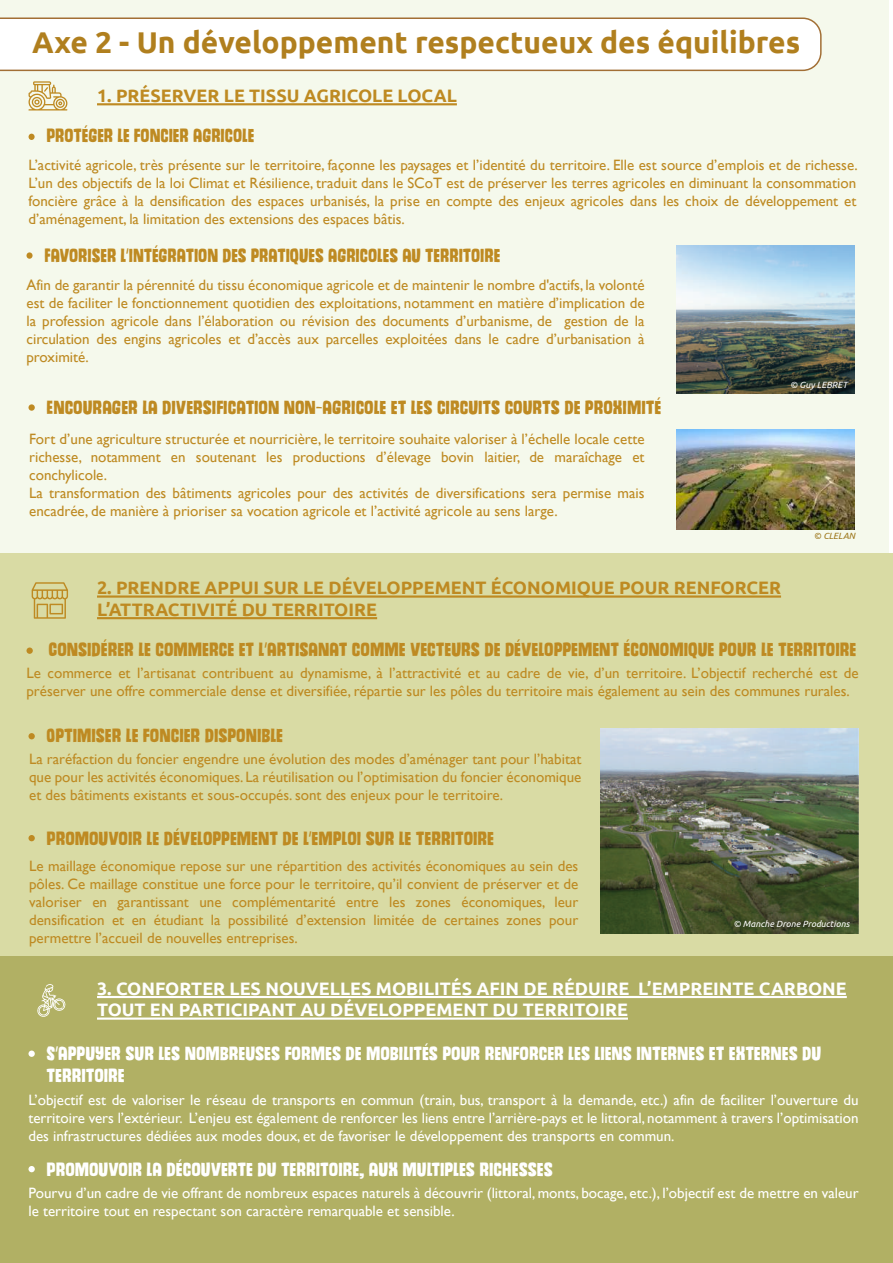
<style>
.page{position:relative;width:893px;height:1263px;background:#fff}
.page>*{position:absolute;margin:0;border:0;box-sizing:border-box;transform-origin:0 0}
.t1{font:700 30px "Ubuntu";color:#b07f1e}
.t2{font:18px "Dizzy Edge DEMO";color:#be8a22}
.t3{font:18px/21.6px "Dizzy Edge DEMO";color:#fff}
.t4{font:700 18px/21.6px "Ubuntu";color:#be8a22}
.t5{font:700 18px/21.6px "Ubuntu";color:#fff}
.t6{font:18px "Dizzy Edge DEMO";color:#be8a22;scale:.96 1}
.t7{font:15px/18px "Gill Sans";color:#be8a22;text-align:justify}
.t8{font:15px/18px "Gill Sans";color:#fff;text-align:justify}
.t9{font:italic 9px "Ubuntu";color:#fff}
.t10{font:italic 9px "Ubuntu";color:#9c7519}
</style>
<div class="page">
<div style="left:0;top:0;width:889px;height:1263px;background:#f5f9ec"></div>
<div style="left:0;top:553px;width:893px;height:416px;background:#d9dba4"></div>
<div style="left:0;top:956px;width:893px;height:307px;background:#b1b064"></div>
<svg style="left:32px;top:582px;width:36px;height:37px"></svg>
<img style="left:600px;top:728px;width:259px;height:205px">
<svg style="left:0;top:17px;width:822px;height:54px;background:#f9f6f3"></svg>
<hr style="left:97px;top:103px;width:360px;height:2px;background:#be8a22">
<hr style="left:97px;top:595px;width:684px;height:3px;background:#be8a22">
<hr style="left:97px;top:617px;width:280px;height:2px;background:#be8a22">
<hr style="left:97px;top:996px;width:750px;height:2px;background:#fff">
<hr style="left:97px;top:1017px;width:531px;height:3px;background:#fff">
<svg style="left:29px;top:81px;width:39px;height:29px"></svg>
<img style="left:676px;top:246px;width:179px;height:148px">
<svg style="left:37px;top:984px;width:29px;height:33px"></svg>
<svg style="left:29px;top:134px;width:6px;height:6px"></svg>
<div style="left:27px;top:252px;width:6px;height:7px;background:#be8a22;border-radius:50%"></div>
<svg style="left:28px;top:404px;width:7px;height:7px"></svg>
<div style="left:28px;top:733px;width:7px;height:6px;background:#be8a22;border-radius:50%"></div>
<div style="left:27px;top:647px;width:6px;height:7px;background:#be8a22;border-radius:50%"></div>
<div style="left:28px;top:835px;width:7px;height:6px;background:#be8a22;border-radius:50%"></div>
<div style="left:28px;top:1050px;width:7px;height:7px;background:#fff;border-radius:50%"></div>
<div style="left:28px;top:1166px;width:7px;height:6px;background:#fff;border-radius:50%"></div>
<img style="left:677px;top:429px;width:178px;height:101px">
<h1 class="t1" style="left:32px;top:24px;width:770px">Axe 2 - Un développement respectueux des équilibres</h1>
<p class="t4" style="left:97px;top:85px;width:361px">1. PRÉSERVER LE TISSU AGRICOLE LOCAL</p>
<p class="t6" style="left:47px;top:125px;width:218px">PROTÉGER LE FONCIER AGRICOLE</p>
<p class="t7" style="left:29px;top:156px;width:831px">L’activité agricole, très présente sur le territoire, façonne les paysages et l’identité du territoire. Elle est source d’emplois et de richesse.<br>L’un des objectifs de la loi Climat et Résilience, traduit dans le SCoT est de préserver les terres agricoles en diminuant la consommation foncière grâce à la densification des espaces urbanisés, la prise en compte des enjeux agricoles dans les choix de développement et d’aménagement, la limitation des extensions des espaces bâtis.</p>
<p class="t6" style="left:44px;top:244px;width:476px">FAVORISER L’INTÉGRATION DES PRATIQUES AGRICOLES AU TERRITOIRE</p>
<p class="t7" style="left:26px;top:276px;width:619px">Afin de garantir la pérennité du tissu économique agricole et de maintenir le nombre d'actifs, la volonté est de faciliter le fonctionnement quotidien des exploitations, notamment en matière d’implication de la profession agricole dans l’élaboration ou révision des documents d’urbanisme, de gestion de la circulation des engins agricoles et d’accès aux parcelles exploitées dans le cadre d’urbanisation à proximité.</p>
<p class="t2" style="left:47px;top:396px;width:616px">ENCOURAGER LA DIVERSIFICATION NON-AGRICOLE ET LES CIRCUITS COURTS DE PROXIMITÉ</p>
<p class="t7" style="left:29px;top:430px;width:617px;text-align:left">Fort d’une agriculture structurée et nourricière, le territoire souhaite valoriser à l’échelle locale cette richesse, notamment en soutenant les productions d’élevage bovin laitier, de maraîchage et conchylicole.<br>La transformation des bâtiments agricoles pour des activités de diversifications sera permise mais encadrée, de manière à prioriser sa vocation agricole et l’activité agricole au sens large.</p>
<p class="t9" style="left:790px;top:379px;width:59px">© Guy LEBRET</p>
<p class="t10" style="left:814px;top:531px;width:43px">© CLELAN</p>
<p class="t4" style="left:97px;top:577px;width:686px">2. PRENDRE APPUI SUR LE DÉVELOPPEMENT ÉCONOMIQUE POUR RENFORCER<br>L’ATTRACTIVITÉ DU TERRITOIRE</p>
<p class="t2" style="left:49px;top:638px;width:809px">CONSIDÉRER LE COMMERCE ET L’ARTISANAT COMME VECTEURS DE DÉVELOPPEMENT ÉCONOMIQUE POUR LE TERRITOIRE</p>
<p class="t7" style="left:26px;top:665px;width:834px">Le commerce et l’artisanat contribuent au dynamisme, à l’attractivité et au cadre de vie, d’un territoire. L’objectif recherché est de préserver une offre commerciale dense et diversifiée, répartie sur les pôles du territoire mais également au sein des communes rurales.</p>
<p class="t2" style="left:47px;top:724px;width:238px">OPTIMISER LE FONCIER DISPONIBLE</p>
<p class="t7" style="left:29px;top:750px;width:554px">La raréfaction du foncier engendre une évolution des modes d’aménager tant pour l’habitat que pour les activités économiques. La réutilisation ou l’optimisation du foncier économique et des bâtiments existants et sous-occupés. sont des enjeux pour le territoire.</p>
<p class="t2" style="left:47px;top:827px;width:449px">PROMOUVOIR LE DÉVELOPPEMENT DE L’EMPLOI SUR LE TERRITOIRE</p>
<p class="t7" style="left:29px;top:857px;width:551px">Le maillage économique repose sur une répartition des activités économiques au sein des pôles. Ce maillage constitue une force pour le territoire, qu’il convient de préserver et de valoriser en garantissant une complémentarité entre les zones économiques, leur densification et en étudiant la possibilité d’extension limitée de certaines zones pour permettre l’accueil de nouvelles entreprises.</p>
<p class="t9" style="left:734px;top:918px;width:117px">© Manche Drone Productions</p>
<p class="t5" style="left:97px;top:977px;width:751px">3. CONFORTER LES NOUVELLES MOBILITÉS AFIN DE RÉDUIRE L’EMPREINTE CARBONE<br>TOUT EN PARTICIPANT AU DÉVELOPPEMENT DU TERRITOIRE</p>
<p class="t3" style="left:47px;top:1043px;width:776px">S’APPUYER SUR LES NOMBREUSES FORMES DE MOBILITÉS POUR RENFORCER LES LIENS INTERNES ET EXTERNES DU<br>TERRITOIRE</p>
<p class="t8" style="left:28px;top:1091px;width:832px">L’objectif est de valoriser le réseau de transports en commun (train, bus, transport à la demande, etc.) afin de faciliter l’ouverture du territoire vers l’extérieur. L’enjeu est également de renforcer les liens entre l’arrière-pays et le littoral, notamment à travers l’optimisation des infrastructures dédiées aux modes doux, et de favoriser le développement des transports en commun.</p>
<p class="t3" style="left:47px;top:1159px;width:508px">PROMOUVOIR LA DÉCOUVERTE DU TERRITOIRE, AUX MULTIPLES RICHESSES</p>
<p class="t8" style="left:28px;top:1184px;width:832px">Pourvu d’un cadre de vie offrant de nombreux espaces naturels à découvrir (littoral, monts, bocage, etc.), l’objectif est de mettre en valeur le territoire tout en respectant son caractère remarquable et sensible.</p>
</div>
